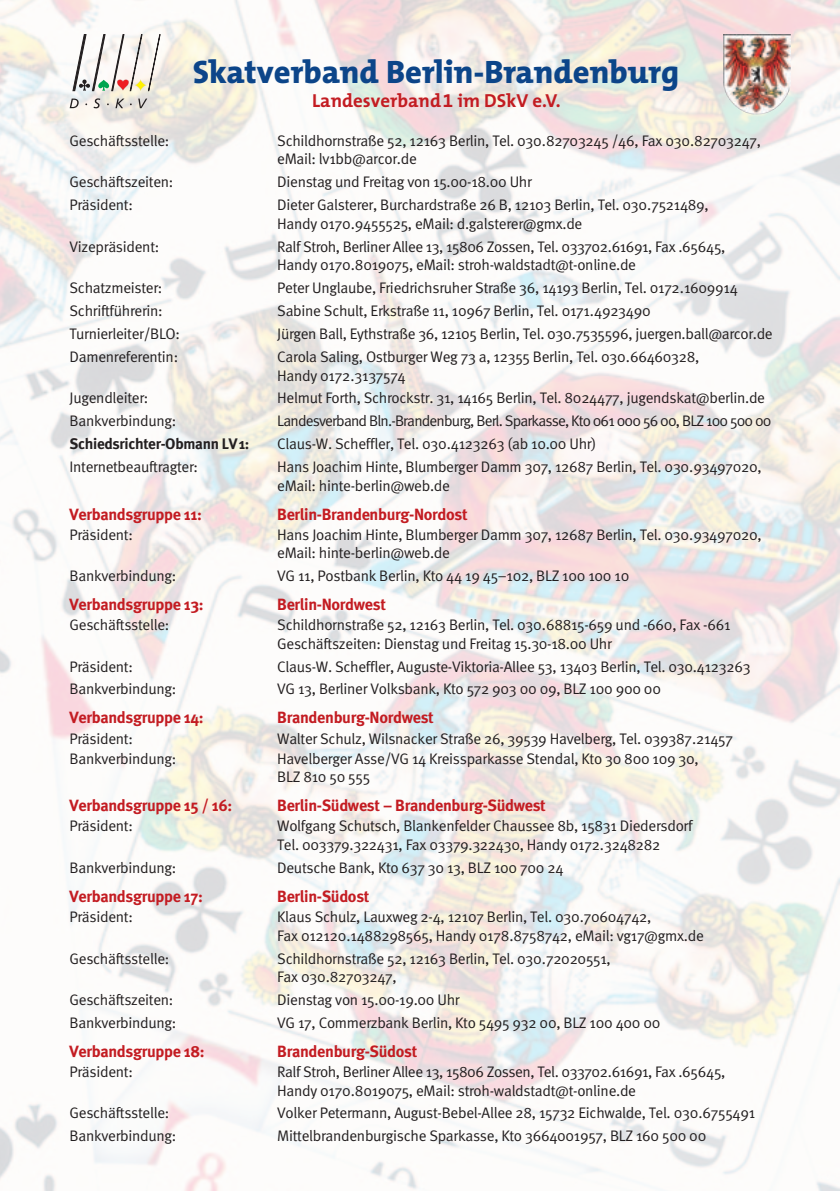
<style>
.page{position:relative;width:840px;height:1191px;background:#fff}
.page>*{position:absolute;margin:0;border:0;box-sizing:border-box;transform-origin:0 0}
.t1{font:800 32.6px "The Mix 8";color:#0c4589}
.t2{font:700 19px "The Mix 7";color:#c31c22}
.t3{font:700 16.2px "Meta";letter-spacing:-.02em;color:#c31c22}
.t4{font:15.2px/18.8px "Meta Normal";letter-spacing:-.02em;color:#231f20}
.t5{font:15.2px "Meta Normal";letter-spacing:-.055em;color:#231f20}
.t6{font:700 15.2px "Meta";letter-spacing:-.02em;color:#231f20}
.s1{font-family:"The Mix 7 Bold Expert";font-weight:400}
</style>
<div class="page">
<img style="left:0;top:0;width:839px;height:1191px">
<img style="left:722px;top:34px;width:68px;height:81px">
<svg style="left:73px;top:34px;width:87px;height:57px"></svg>
<svg style="left:70px;top:99px;width:9px;height:9px"></svg>
<svg style="left:93px;top:98px;width:7px;height:10px"></svg>
<svg style="left:115px;top:99px;width:9px;height:9px"></svg>
<svg style="left:138px;top:99px;width:9px;height:9px"></svg>
<h1 class="t1" style="left:193px;top:44px;width:487px">Skatverband Berlin-Brandenburg</h1>
<p class="t2" style="left:312px;top:85px;width:250px">Landesverband <span class="s1">1</span> im DSkV e.V.</p>
<p class="t4" style="left:69px;top:131px;width:101px">Geschäftsstelle:</p>
<p class="t4" style="left:277px;top:131px;width:485px">Schildhornstraße 52, 12163 Berlin, Tel. 030.82703245 /46, Fax 030.82703247, eMail: lv1bb@arcor.de</p>
<p class="t4" style="left:70px;top:172px;width:105px">Geschäftszeiten:</p>
<p class="t4" style="left:277px;top:172px;width:256px">Dienstag und Freitag von 15.00-18.00 Uhr</p>
<p class="t4" style="left:70px;top:195px;width:65px">Präsident:</p>
<p class="t4" style="left:277px;top:195px;width:433px">Dieter Galsterer, Burchardstraße 26 B, 12103 Berlin, Tel. 030.7521489,<br>Handy 0170.9455525, eMail: d.galsterer@gmx.de</p>
<p class="t4" style="left:70px;top:237px;width:91px">Vizepräsident:</p>
<p class="t4" style="left:277px;top:237px;width:449px">Ralf Stroh, Berliner Allee 13, 15806 Zossen, Tel. 033702.61691, Fax .65645,<br>Handy 0170.8019075, eMail: stroh-waldstadt@t-online.de</p>
<p class="t4" style="left:70px;top:278px;width:94px">Schatzmeister:</p>
<p class="t4" style="left:277px;top:278px;width:462px">Peter Unglaube, Friedrichsruher Straße 36, 14193 Berlin, Tel. 0172.1609914</p>
<p class="t4" style="left:70px;top:301px;width:95px">Schriftführerin:</p>
<p class="t4" style="left:277px;top:301px;width:375px">Sabine Schult, Erkstraße 11, 10967 Berlin, Tel. 0171.4923490</p>
<p class="t4" style="left:70px;top:324px;width:112px">Turnierleiter/BLO:</p>
<p class="t4" style="left:277px;top:324px;width:496px">Jürgen Ball, Eythstraße 36, 12105 Berlin, Tel. 030.7535596, juergen.ball@arcor.de</p>
<p class="t4" style="left:70px;top:347px;width:110px">Damenreferentin:</p>
<p class="t4" style="left:277px;top:347px;width:423px">Carola Saling, Ostburger Weg 73 a, 12355 Berlin, Tel. 030.66460328,<br>Handy 0172.3137574</p>
<p class="t4" style="left:70px;top:388px;width:80px">Jugendleiter:</p>
<p class="t4" style="left:277px;top:388px;width:489px">Helmut Forth, Schrockstr. 31, 14165 Berlin, Tel. 8024477, jugendskat@berlin.de</p>
<p class="t4" style="left:70px;top:411px;width:108px">Bankverbindung:</p>
<p class="t5" style="left:277px;top:412px;width:495px">Landesverband Bln.-Brandenburg, Berl. Sparkasse, Kto 061 000 56 00, BLZ 100 500 00</p>
<p class="t6" style="left:70px;top:434px;width:181px">Schiedsrichter-Obmann LV1:</p>
<p class="t4" style="left:277px;top:434px;width:320px">Claus-W. Scheffler, Tel. 030.4123263 (ab 10.00 Uhr)</p>
<p class="t4" style="left:70px;top:457px;width:130px">Internetbeauftragter:</p>
<p class="t4" style="left:277px;top:457px;width:485px">Hans Joachim Hinte, Blumberger Damm 307, 12687 Berlin, Tel. 030.93497020, eMail: hinte-berlin@web.de</p>
<p class="t3" style="left:69px;top:504px;width:134px">Verbandsgruppe 11:</p>
<p class="t3" style="left:277px;top:504px;width:192px">Berlin-Brandenburg-Nordost</p>
<p class="t4" style="left:69px;top:524px;width:65px">Präsident:</p>
<p class="t4" style="left:277px;top:524px;width:485px">Hans Joachim Hinte, Blumberger Damm 307, 12687 Berlin, Tel. 030.93497020, eMail: hinte-berlin@web.de</p>
<p class="t4" style="left:69px;top:566px;width:108px">Bankverbindung:</p>
<p class="t4" style="left:277px;top:566px;width:353px">VG 11, Postbank Berlin, Kto 44 19 45–102, BLZ 100 100 10</p>
<p class="t3" style="left:69px;top:595px;width:136px">Verbandsgruppe 13:</p>
<p class="t3" style="left:277px;top:595px;width:110px">Berlin-Nordwest</p>
<p class="t4" style="left:69px;top:615px;width:101px">Geschäftsstelle:</p>
<p class="t4" style="left:277px;top:615px;width:454px">Schildhornstraße 52, 12163 Berlin, Tel. 030.68815-659 und -660, Fax -661<br>Geschäftszeiten: Dienstag und Freitag 15.30-18.00 Uhr</p>
<p class="t4" style="left:69px;top:657px;width:65px">Präsident:</p>
<p class="t4" style="left:277px;top:657px;width:474px">Claus-W. Scheffler, Auguste-Viktoria-Allee 53, 13403 Berlin, Tel. 030.4123263</p>
<p class="t4" style="left:69px;top:679px;width:108px">Bankverbindung:</p>
<p class="t4" style="left:277px;top:679px;width:385px">VG 13, Berliner Volksbank, Kto 572 903 00 09, BLZ 100 900 00</p>
<p class="t3" style="left:69px;top:708px;width:135px">Verbandsgruppe 14:</p>
<p class="t3" style="left:277px;top:708px;width:158px">Brandenburg-Nordwest</p>
<p class="t4" style="left:69px;top:729px;width:65px">Präsident:</p>
<p class="t4" style="left:277px;top:729px;width:457px">Walter Schulz, Wilsnacker Straße 26, 39539 Havelberg, Tel. 039387.21457</p>
<p class="t4" style="left:69px;top:749px;width:108px">Bankverbindung:</p>
<p class="t4" style="left:277px;top:749px;width:423px">Havelberger Asse/VG 14 Kreissparkasse Stendal, Kto 30 800 109 30,<br>BLZ 810 50 555</p>
<p class="t3" style="left:69px;top:796px;width:164px">Verbandsgruppe 15 / 16:</p>
<p class="t3" style="left:277px;top:796px;width:270px">Berlin-Südwest – Brandenburg-Südwest</p>
<p class="t4" style="left:69px;top:816px;width:65px">Präsident:</p>
<p class="t4" style="left:277px;top:816px;width:416px">Wolfgang Schutsch, Blankenfelder Chaussee 8b, 15831 Diedersdorf<br>Tel. 003379.322431, Fax 03379.322430, Handy 0172.3248282</p>
<p class="t4" style="left:69px;top:858px;width:108px">Bankverbindung:</p>
<p class="t4" style="left:277px;top:858px;width:287px">Deutsche Bank, Kto 637 30 13, BLZ 100 700 24</p>
<p class="t3" style="left:69px;top:886px;width:135px">Verbandsgruppe 17:</p>
<p class="t3" style="left:277px;top:886px;width:94px">Berlin-Südost</p>
<p class="t4" style="left:69px;top:907px;width:65px">Präsident:</p>
<p class="t4" style="left:277px;top:907px;width:428px">Klaus Schulz, Lauxweg 2-4, 12107 Berlin, Tel. 030.70604742,<br>Fax 012120.1488298565, Handy 0178.8758742, eMail: vg17@gmx.de</p>
<p class="t4" style="left:70px;top:948px;width:101px">Geschäftsstelle:</p>
<p class="t4" style="left:277px;top:948px;width:335px">Schildhornstraße 52, 12163 Berlin, Tel. 030.72020551,<br>Fax 030.82703247,</p>
<p class="t4" style="left:70px;top:990px;width:105px">Geschäftszeiten:</p>
<p class="t4" style="left:277px;top:990px;width:184px">Dienstag von 15.00-19.00 Uhr</p>
<p class="t4" style="left:70px;top:1013px;width:108px">Bankverbindung:</p>
<p class="t4" style="left:277px;top:1013px;width:384px">VG 17, Commerzbank Berlin, Kto 5495 932 00, BLZ 100 400 00</p>
<p class="t3" style="left:69px;top:1041px;width:136px">Verbandsgruppe 18:</p>
<p class="t3" style="left:277px;top:1041px;width:141px">Brandenburg-Südost</p>
<p class="t4" style="left:69px;top:1062px;width:65px">Präsident:</p>
<p class="t4" style="left:277px;top:1062px;width:449px">Ralf Stroh, Berliner Allee 13, 15806 Zossen, Tel. 033702.61691, Fax .65645,<br>Handy 0170.8019075, eMail: stroh-waldstadt@t-online.de</p>
<p class="t4" style="left:69px;top:1103px;width:101px">Geschäftsstelle:</p>
<p class="t4" style="left:277px;top:1103px;width:479px">Volker Petermann, August-Bebel-Allee 28, 15732 Eichwalde, Tel. 030.6755491</p>
<p class="t4" style="left:69px;top:1126px;width:108px">Bankverbindung:</p>
<p class="t4" style="left:277px;top:1126px;width:430px">Mittelbrandenburgische Sparkasse, Kto 3664001957, BLZ 160 500 00</p>
</div>
